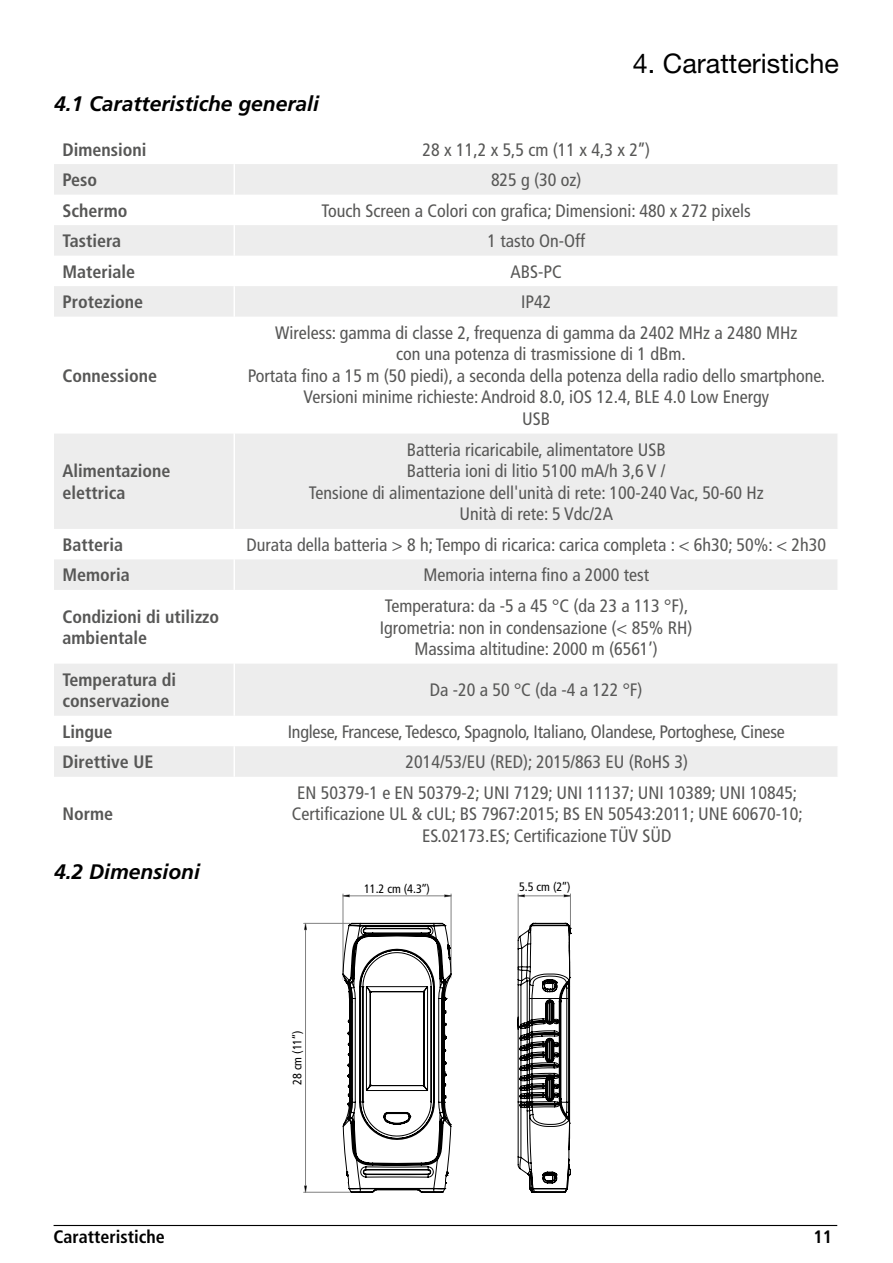
<style>
.page{position:relative;width:893px;height:1263px;background:#fff}
.page>*{position:absolute;margin:0;border:0;box-sizing:border-box;transform-origin:0 0}
.t1{font:27px "Helvetica Neue LT Std";color:#000}
.t2{font:italic 700 21px "Frutiger LT Std";color:#000}
.t3{font:condensed 18px/21.6px "Frutiger LT Std";color:#575756;text-align:center}
.t4{font:700 condensed 18px/21.6px "Frutiger LT Std";color:#575756}
.t5{font:700 condensed 18px "Frutiger LT Std";color:#000}
.t6{font:condensed 12.15px "Frutiger LT Std";color:#000}
</style>
<div class="page">
<hr style="left:54px;top:1225px;width:783px;height:1px;background:#000">
<svg style="left:54px;top:164px;width:783px;height:613px"></svg>
<hr style="left:234px;top:164px;width:1px;height:31px;background:#fff">
<hr style="left:234px;top:195px;width:1px;height:30px;background:#fff">
<hr style="left:234px;top:225px;width:1px;height:31px;background:#fff">
<hr style="left:234px;top:256px;width:1px;height:30px;background:#fff">
<hr style="left:234px;top:286px;width:1px;height:31px;background:#fff">
<hr style="left:234px;top:317px;width:1px;height:117px;background:#fff">
<hr style="left:234px;top:434px;width:1px;height:95px;background:#fff">
<hr style="left:234px;top:529px;width:1px;height:30px;background:#fff">
<hr style="left:234px;top:559px;width:1px;height:31px;background:#fff">
<hr style="left:234px;top:590px;width:1px;height:74px;background:#fff">
<hr style="left:234px;top:664px;width:1px;height:52px;background:#fff">
<hr style="left:234px;top:716px;width:1px;height:30px;background:#fff">
<hr style="left:234px;top:746px;width:1px;height:31px;background:#fff">
<hr style="left:451px;top:894px;width:1px;height:78px;background:#808080">
<hr style="left:343px;top:894px;width:1px;height:78px;background:#808080">
<hr style="left:304px;top:923px;width:46px;height:1px;background:#808080">
<hr style="left:304px;top:1192px;width:46px;height:1px;background:#808080">
<hr style="left:518px;top:894px;width:1px;height:44px;background:#808080">
<hr style="left:570px;top:894px;width:1px;height:33px;background:#808080">
<svg style="left:343px;top:894px;width:108px;height:3px"></svg>
<svg style="left:304px;top:923px;width:3px;height:269px"></svg>
<svg style="left:518px;top:894px;width:52px;height:3px"></svg>
<svg style="left:342px;top:923px;width:110px;height:270px"></svg>
<svg style="left:517px;top:917px;width:54px;height:276px"></svg>
<h1 class="t1" style="left:633px;top:48px;width:208px">4. Caratteristiche</h1>
<p class="t2" style="left:54px;top:92px;width:266px">4.1 Caratteristiche generali</p>
<p class="t4" style="left:63px;top:139px;width:86px">Dimensioni</p>
<p class="t3" style="left:422px;top:139px;width:229px">28 x 11,2 x 5,5 cm (11 x 4,3 x 2’’)</p>
<p class="t4" style="left:63px;top:169px;width:36px">Peso</p>
<p class="t3" style="left:491px;top:169px;width:92px">825 g (30 oz)</p>
<p class="t4" style="left:63px;top:200px;width:67px">Schermo</p>
<p class="t3" style="left:322px;top:200px;width:431px">Touch Screen a Colori con grafica; Dimensioni: 480 x 272 pixels</p>
<p class="t4" style="left:63px;top:230px;width:60px">Tastiera</p>
<p class="t3" style="left:487px;top:230px;width:99px">1 tasto On-Off</p>
<p class="t4" style="left:63px;top:261px;width:74px">Materiale</p>
<p class="t3" style="left:511px;top:261px;width:53px">ABS-PC</p>
<p class="t4" style="left:63px;top:291px;width:82px">Protezione</p>
<p class="t3" style="left:521px;top:291px;width:32px">IP42</p>
<p class="t4" style="left:63px;top:365px;width:96px">Connessione</p>
<p class="t4" style="left:63px;top:460px;width:110px">Alimentazione elettrica</p>
<p class="t3" style="left:248px;top:322px;width:579px">Wireless: gamma di classe 2, frequenza di gamma da 2402 MHz a 2480 MHz<br>con una potenza di trasmissione di 1 dBm.<br>Portata fino a 15 m (50 piedi), a seconda della potenza della radio dello smartphone.<br>Versioni minime richieste: Android 8.0, iOS 12.4, BLE 4.0 Low Energy<br>USB</p>
<p class="t3" style="left:309px;top:439px;width:457px">Batteria ricaricabile, alimentatore USB<br>Batteria ioni di litio 5100 mA/h 3,6 V /<br>Tensione di alimentazione dell'unità di rete: 100-240 Vac, 50-60 Hz Unità di rete: 5 Vdc/2A</p>
<p class="t4" style="left:63px;top:534px;width:62px">Batteria</p>
<p class="t3" style="left:246px;top:534px;width:581px">Durata della batteria &gt; 8 h; Tempo di ricarica: carica completa : &lt; 6h30; 50%: &lt; 2h30</p>
<p class="t4" style="left:63px;top:564px;width:69px">Memoria</p>
<p class="t3" style="left:423px;top:564px;width:227px">Memoria interna fino a 2000 test</p>
<p class="t4" style="left:63px;top:606px;width:158px">Condizioni di utilizzo ambientale</p>
<p class="t3" style="left:380px;top:595px;width:314px">Temperatura: da -5 a 45 °C (da 23 a 113 °F),<br>Igrometria: non in condensazione (&lt; 85% RH)<br>Massima altitudine: 2000 m (6561’)</p>
<p class="t4" style="left:63px;top:669px;width:115px">Temperatura di conservazione</p>
<p class="t3" style="left:430px;top:679px;width:214px">Da -20 a 50 °C (da -4 a 122 °F)</p>
<p class="t4" style="left:63px;top:721px;width:52px">Lingue</p>
<p class="t3" style="left:288px;top:721px;width:499px">Inglese, Francese, Tedesco, Spagnolo, Italiano, Olandese, Portoghese, Cinese</p>
<p class="t4" style="left:63px;top:751px;width:92px">Direttive UE</p>
<p class="t3" style="left:406px;top:751px;width:284px">2014/53/EU (RED); 2015/863 EU (RoHS 3)</p>
<p class="t4" style="left:63px;top:803px;width:52px">Norme</p>
<p class="t3" style="left:292px;top:782px;width:512px">EN 50379-1 e EN 50379-2; UNI 7129; UNI 11137; UNI 10389; UNI 10845;<br>Certificazione UL &amp; cUL; BS 7967:2015; BS EN 50543:2011; UNE 60670-10;<br>ES.02173.ES; Certificazione TÜV SÜD</p>
<p class="t2" style="left:54px;top:859px;width:147px">4.2 Dimensioni</p>
<p class="t6" style="left:290px;top:1085px;width:56px;rotate:-90deg">28 cm (11’’)</p>
<p class="t6" style="left:364px;top:882px;width:68px">11.2 cm (4.3’’)</p>
<p class="t6" style="left:519px;top:879px;width:53px">5.5 cm (2’’)</p>
<p class="t5" style="left:54px;top:1226px;width:113px">Caratteristiche</p>
<p class="t5" style="left:813px;top:1226px;width:20px">11</p>
</div>
